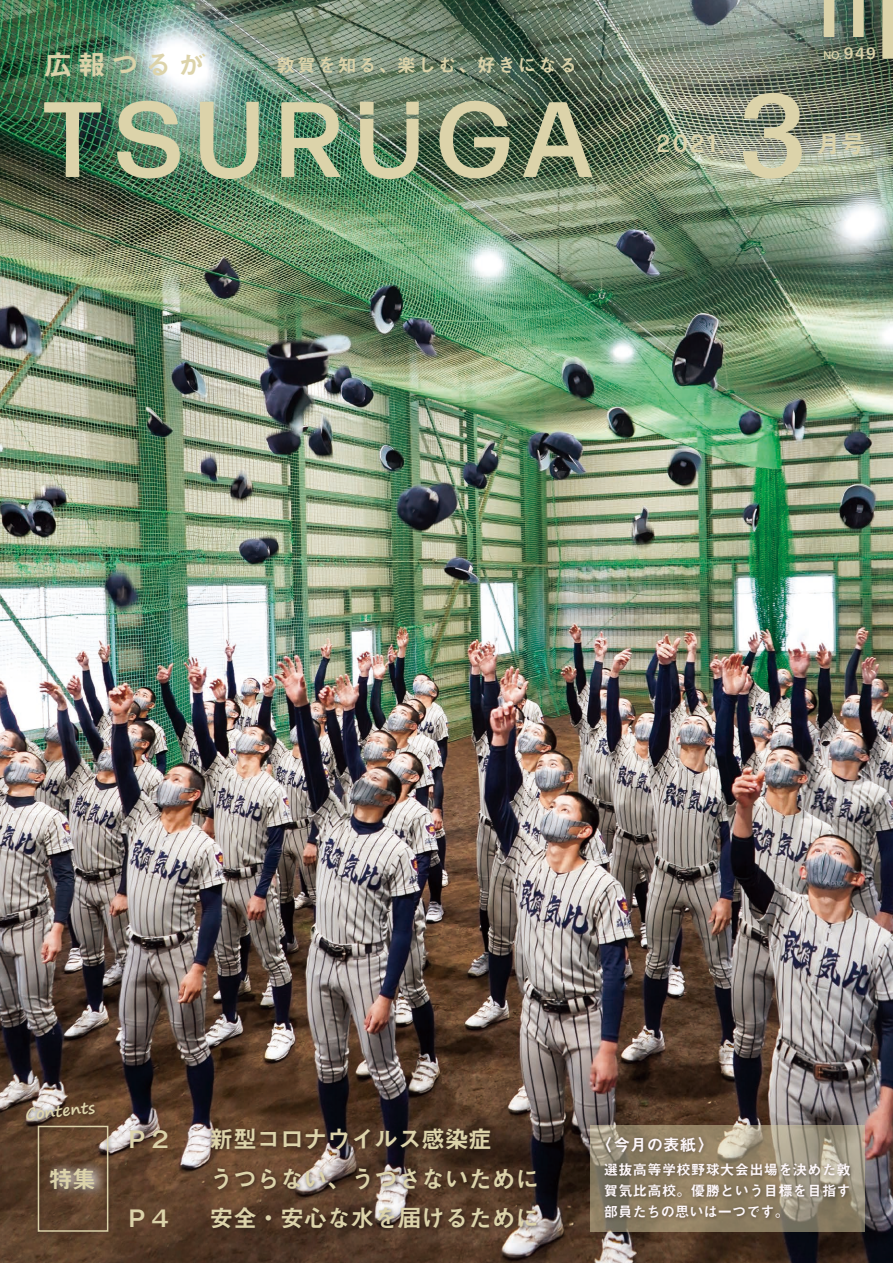
<style>
.page{position:relative;width:893px;height:1263px;background:#fff}
.page>*{position:absolute;margin:0;border:0;box-sizing:border-box;transform-origin:0 0}
.t1{font:500 119.1px "Forma DJR Display";color:#dcd3aa}
.t2{font:27.9px "Midashi Go Pr 6 N MB31";letter-spacing:.2em;color:#dcd3aa}
.t3{font:500 24.6px "Forma DJR Display";color:#dcd3aa}
.t4{font:24.6px "Midashi Go Pr 6 N MB31";color:#dcd3aa}
.t5{font:24px/39.5px "Midashi Go Pr 6 N MB31";letter-spacing:-.02em;color:#dcd3aa}
.t6{font:18.6px "Midashi Go Pr 6 N MB31";letter-spacing:.1em;color:#dcd3aa}
.t7{font:16.5px "Midashi Go Pr 6 N MB31";color:#fef8fb}
.t8{font:700 15.75px "Segoe Print";color:#dcd3aa}
.t9{font:14.25px/21px "Midashi Go Pro MB31";letter-spacing:.02em;color:#fef8fb;text-align:justify}
.t10{font:500 10.95px "Forma DJR Display";color:#dcd3aa}
.s1{font-family:"Koz Min Pr 6 N";font-weight:400}
.s2{font-size:16.5px}
</style>
<div class="page">
<img style="left:0;top:0;width:893px;height:1263px">
<div style="left:824px;top:0;width:10px;height:37px;background:#dcd3aa"></div>
<div style="left:853px;top:0;width:11px;height:37px;background:#dcd3aa"></div>
<div style="left:882px;top:0;width:11px;height:59px;background:#dcd3aa"></div>
<img style="left:44px;top:102px;width:57px;height:75px">
<img style="left:117px;top:101px;width:63px;height:77px">
<img style="left:200px;top:102px;width:59px;height:77px">
<img style="left:281px;top:102px;width:60px;height:75px">
<svg style="left:439px;top:101px;width:71px;height:77px;background:#8a9374"></svg>
<svg style="left:523px;top:102px;width:69px;height:75px;background:#828a6c"></svg>
<img style="left:360px;top:102px;width:59px;height:77px">
<div style="left:23px;top:1099px;width:518px;height:138px;background:#231916;opacity:.75"></div>
<div style="left:38px;top:1126px;width:70px;height:106px;border:1px solid #dcd3aa"></div>
<div style="left:45px;top:1159px;width:65px;height:40px;background:#fff;opacity:.9"></div>
<svg style="left:590px;top:1126px;width:274px;height:106px;background:#9c917a"></svg>
<div style="left:603px;top:1133px;width:106px;height:25px;background:#231916;opacity:.5"></div>
<div style="left:601px;top:1160px;width:254px;height:63px;background:#231916;opacity:.5"></div>
<p class="t2" style="left:44px;top:42px;width:163px">広報つるが</p>
<p class="t6" style="left:277px;top:50px;width:302px">敦賀を知る、楽しむ、好きになる</p>
<p class="t3" style="left:657px;top:128px;width:69px">2021<span class="s1">.</span></p>
<h1 class="t1" style="left:741px;top:62px;width:64px">3</h1>
<p class="t10" style="left:824px;top:49px;width:53px">NO. <span class="s2">949</span></p>
<p class="t4" style="left:816px;top:124px;width:51px">月号</p>
<p class="t8" style="left:24px;top:1100px;width:71px;rotate:-6deg">Contents</p>
<p class="t5" style="left:49px;top:1158px;width:49px">特集</p>
<p class="t5" style="left:125px;top:1118px;width:49px">Ｐ２</p>
<p class="t5" style="left:125px;top:1197px;width:49px">Ｐ４</p>
<p class="t5" style="left:186px;top:1118px;width:355px">　新型コロナウイルス感染症<br>　うつらない、うつさないために　安全・安心な水を届けるために</p>
<p class="t7" style="left:596px;top:1132px;width:120px">〈今月の表紙〉</p>
<p class="t9" style="left:604px;top:1158px;width:249px">選抜高等学校野球大会出場を決めた敦賀気比高校。優勝という目標を目指す部員たちの思いは一つです。</p>
</div>
